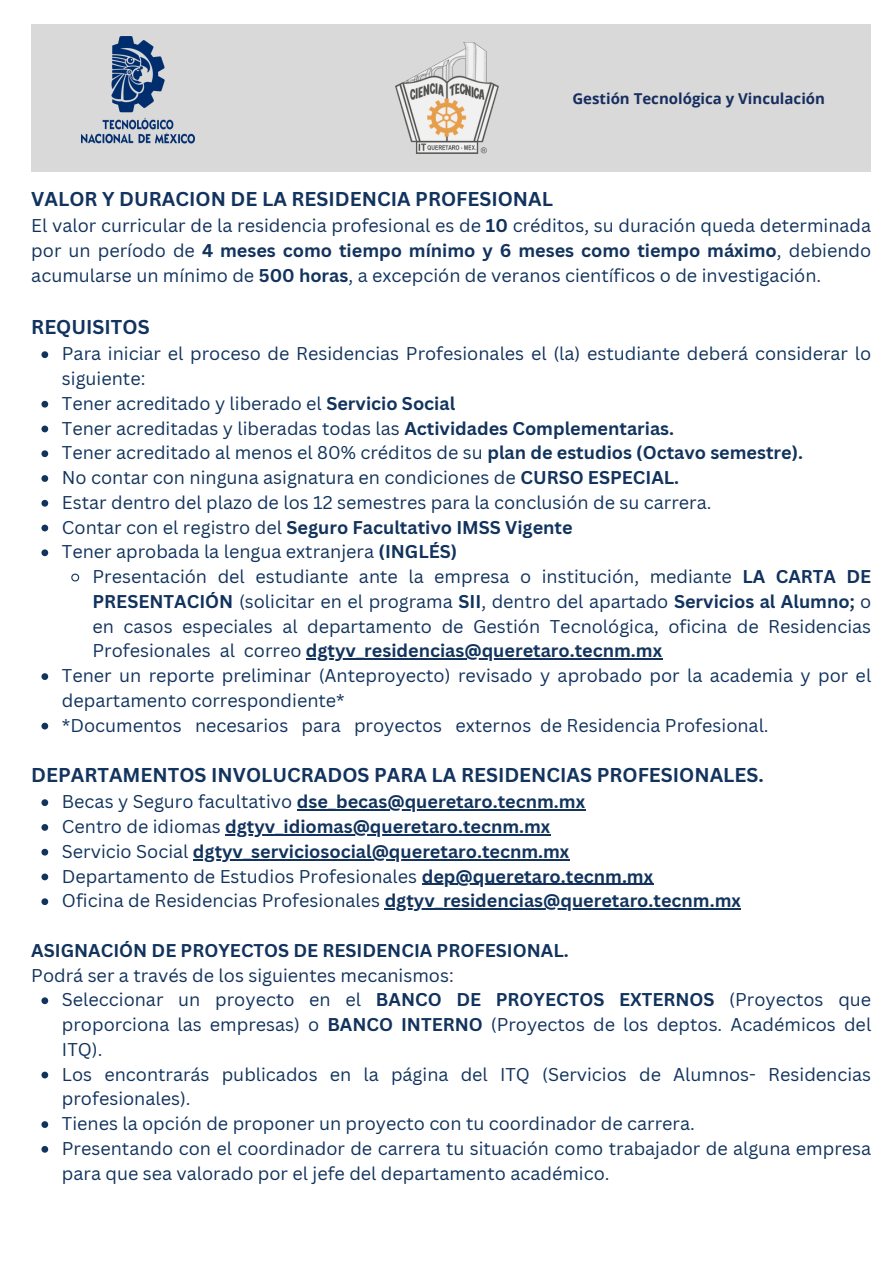
<style>
.page{position:relative;width:894px;height:1264px;background:#fff}
.page>*{position:absolute;margin:0;border:0;box-sizing:border-box;transform-origin:0 0}
.t1{font:700 19.5px "Canva Sans";color:#11335d}
.t2{font:18px/24.8px "Canva Sans";color:#11335d}
.t3{font:700 18px "Canva Sans";color:#11335d}
.t4{font:700 15px "Open Sans";color:#172e5e}
.s1{font-weight:700}
.s2{font-weight:400}
</style>
<div class="page">
<div style="left:31px;top:24px;width:839px;height:148px;background:#d9d9d9"></div>
<img style="left:396px;top:42px;width:102px;height:112px">
<svg style="left:41px;top:351px;width:7px;height:7px"></svg>
<svg style="left:41px;top:401px;width:7px;height:6px"></svg>
<svg style="left:41px;top:425px;width:7px;height:7px"></svg>
<svg style="left:41px;top:450px;width:7px;height:7px"></svg>
<svg style="left:41px;top:475px;width:7px;height:7px"></svg>
<svg style="left:41px;top:500px;width:7px;height:6px"></svg>
<svg style="left:41px;top:524px;width:7px;height:7px"></svg>
<svg style="left:41px;top:549px;width:7px;height:7px"></svg>
<svg style="left:71px;top:573px;width:9px;height:9px"></svg>
<hr style="left:306px;top:658px;width:356px;height:1px;background:#11335d">
<svg style="left:41px;top:673px;width:7px;height:7px"></svg>
<svg style="left:41px;top:722px;width:7px;height:7px"></svg>
<svg style="left:41px;top:799px;width:7px;height:7px"></svg>
<hr style="left:297px;top:809px;width:288px;height:1px;background:#11335d">
<svg style="left:41px;top:824px;width:7px;height:6px"></svg>
<hr style="left:225px;top:834px;width:325px;height:1px;background:#11335d">
<svg style="left:41px;top:848px;width:7px;height:7px"></svg>
<hr style="left:193px;top:859px;width:376px;height:1px;background:#11335d">
<svg style="left:41px;top:873px;width:7px;height:7px"></svg>
<hr style="left:421px;top:883px;width:232px;height:1px;background:#11335d">
<svg style="left:41px;top:898px;width:7px;height:7px"></svg>
<hr style="left:384px;top:908px;width:356px;height:1px;background:#11335d">
<svg style="left:41px;top:997px;width:7px;height:7px"></svg>
<svg style="left:41px;top:1071px;width:7px;height:7px"></svg>
<svg style="left:41px;top:1121px;width:7px;height:6px"></svg>
<svg style="left:41px;top:1146px;width:7px;height:6px"></svg>
<img style="left:82px;top:36px;width:112px;height:108px">
<p class="t4" style="left:572px;top:88px;width:254px">Gestión Tecnológica y Vinculación</p>
<p class="t1" style="left:31px;top:185px;width:523px">VALOR Y DURACION DE LA RESIDENCIA PROFESIONAL</p>
<p class="t2" style="left:31px;top:213px;width:841px;text-align:justify">El valor curricular de la residencia profesional es de <span class="s1">10</span> créditos, su duración queda determinada por un período de <span class="s1">4 meses como tiempo mínimo y 6 meses como tiempo máximo</span>, debiendo acumularse un mínimo de <span class="s1">500 horas</span>, a excepción de veranos científicos o de investigación.</p>
<p class="t1" style="left:31px;top:313px;width:120px">REQUISITOS</p>
<p class="t2" style="left:62px;top:341px;width:810px">Para iniciar el proceso de Residencias Profesionales el (la) estudiante deberá considerar lo siguiente:</p>
<h2 class="t2" style="left:62px;top:390px;width:395px">Tener acreditado y liberado el <span class="s1">Servicio Social</span></h2>
<h1 class="t2" style="left:62px;top:415px;width:613px">Tener acreditadas y liberadas todas las <span class="s1">Actividades Complementarias.</span></h1>
<p class="t2" style="left:62px;top:440px;width:742px">Tener acreditado al menos el 80% créditos de su <span class="s1">plan de estudios (Octavo semestre).</span></p>
<p class="t2" style="left:62px;top:465px;width:618px">No contar con ninguna asignatura en condiciones de <span class="s1">CURSO ESPECIAL.</span></p>
<p class="t2" style="left:62px;top:489px;width:651px">Estar dentro del plazo de los 12 semestres para la conclusión de su carrera.</p>
<p class="t3" style="left:62px;top:514px;width:512px"><span class="s2">Contar con el registro del</span> Seguro Facultativo IMSS Vigente</p>
<p class="t2" style="left:62px;top:539px;width:397px">Tener aprobada la lengua extranjera <span class="s1">(INGLÉS)</span></p>
<p class="t2" style="left:92px;top:564px;width:780px;text-align:justify">Presentación del estudiante ante la empresa o institución, mediante <span class="s1">LA CARTA DE PRESENTACIÓN</span> (solicitar en el programa <span class="s1">SII</span>, dentro del apartado <span class="s1">Servicios al Alumno;</span> o en casos especiales al departamento de Gestión Tecnológica, oficina de Residencias Profesionales al correo <span class="s1">dgtyv_residencias@queretaro.tecnm.mx</span></p>
<p class="t2" style="left:62px;top:663px;width:810px">Tener un reporte preliminar (Anteproyecto) revisado y aprobado por la academia y por el departamento correspondiente*<br>*Documentos necesarios para proyectos externos de Residencia Profesional.</p>
<p class="t1" style="left:31px;top:761px;width:733px">DEPARTAMENTOS INVOLUCRADOS PARA LA RESIDENCIAS PROFESIONALES.</p>
<p class="t3" style="left:62px;top:789px;width:524px"><span class="s2">Becas y Seguro facultativo</span> dse_becas@queretaro.tecnm.mx</p>
<p class="t3" style="left:62px;top:813px;width:489px"><span class="s2">Centro de idiomas</span> dgtyv_idiomas@queretaro.tecnm.mx</p>
<p class="t3" style="left:62px;top:838px;width:508px"><span class="s2">Servicio Social</span> dgtyv_serviciosocial@queretaro.tecnm.mx</p>
<p class="t2" style="left:62px;top:863px;width:592px">Departamento de Estudios Profesionales <span class="s1">dep@queretaro.tecnm.mx</span></p>
<h2 class="t3" style="left:62px;top:888px;width:680px"><span class="s2">Oficina de Residencias Profesionales</span> dgtyv_residencias@queretaro.tecnm.mx</h2>
<h1 class="t3" style="left:31px;top:937px;width:539px">ASIGNACIÓN DE PROYECTOS DE RESIDENCIA PROFESIONAL.</h1>
<p class="t2" style="left:62px;top:962px;width:393px;text-indent:-31px">Podrá ser a través de los siguientes mecanismos:<br>Seleccionar un proyecto en el</p>
<p class="t2" style="left:62px;top:987px;width:810px;text-indent:314px"><span class="s1">BANCO DE PROYECTOS EXTERNOS</span> (Proyectos que proporciona las empresas) o <span class="s1">BANCO INTERNO</span> (Proyectos de los deptos. Académicos del ITQ).<br>Los encontrarás publicados en la página del ITQ (Servicios de Alumnos- Residencias</p>
<p class="t2" style="left:62px;top:1086px;width:634px">profesionales).<br>Tienes la opción de proponer un proyecto con tu coordinador de carrera.</p>
<p class="t2" style="left:62px;top:1135px;width:810px">Presentando con el coordinador de carrera tu situación como trabajador de alguna empresa para que sea valorado por el jefe del departamento académico.</p>
</div>
